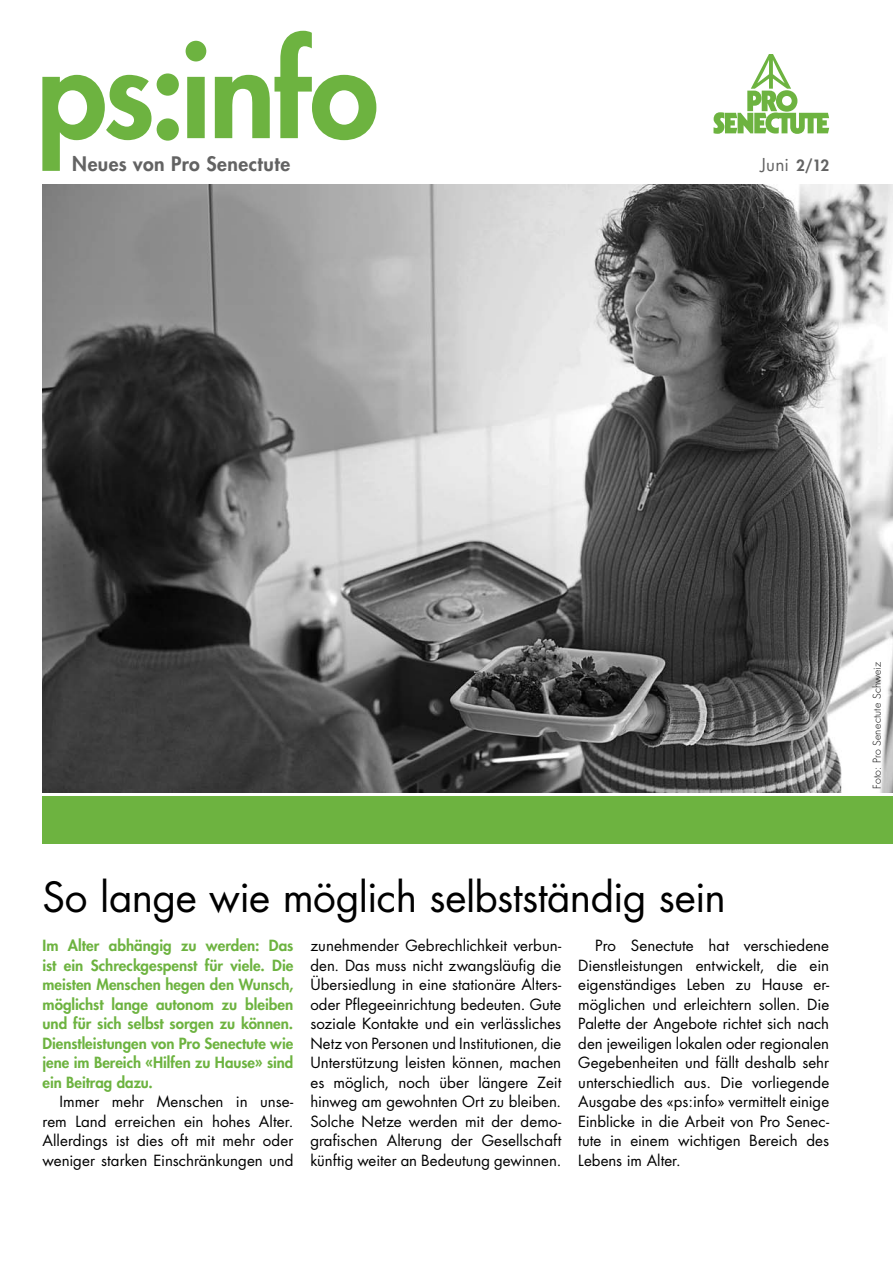
<style>
.page{position:relative;width:893px;height:1263px;background:#fff}
.page>*{position:absolute;margin:0;border:0;box-sizing:border-box;transform-origin:0 0}
.t1{font:800 124.8px "Futura";letter-spacing:-.02em;color:#6db340}
.t2{font:40.5px "Futura";letter-spacing:-.015em;color:#000}
.t3{font:800 19.5px "Futura";letter-spacing:.025em;color:#636363}
.t4{font:17.25px "Futura";color:#636363}
.t5{font:15px/19.5px "Futura";color:#000;text-align:justify}
.t6{font:800 15px/19.5px "Futura";color:#6db340;text-align:justify}
.t7{font:300 10.5px "Futura";letter-spacing:.02em;color:#000}
.s1{font-weight:800;font-size:15.15px}
</style>
<div class="page">
<img style="left:43px;top:184px;width:850px;height:609px">
<svg style="left:713px;top:54px;width:116px;height:80px"></svg>
<div style="left:43px;top:796px;width:850px;height:48px;background:#6db340"></div>
<h1 class="t1" style="left:36px;top:9px;width:344px">ps:info</h1>
<h3 class="t3" style="left:72px;top:151px;width:219px">Neues von Pro Senectute</h3>
<p class="t4" style="left:760px;top:154px;width:70px">Juni <span class="s1">2/12</span></p>
<h2 class="t2" style="left:43px;top:871px;width:685px">So lange wie möglich selbstständig sein</h2>
<p class="t6" style="left:43px;top:935px;width:252px">Im Alter abhängig zu werden: Das ist ein Schreckgespenst für viele. Die meisten Menschen hegen den Wunsch, möglichst lange autonom zu bleiben und für sich selbst sorgen zu können.<br>Dienstleistungen von Pro Senectute wie jene im Bereich «Hilfen zu Hause» sind ein Beitrag dazu.</p>
<p class="t5" style="left:43px;top:1092px;width:252px;text-indent:17px">Immer mehr Menschen in unse&shy;rem Land erreichen ein hohes Alter.<br>Allerdings ist dies oft mit mehr oder weniger starken Einschränkungen und</p>
<p class="t5" style="left:310px;top:936px;width:252px">zunehmender Gebrechlichkeit verbun&shy;den. Das muss nicht zwangsläufig die Übersiedlung in eine stationäre Alters&shy;oder Pflegeeinrichtung bedeuten. Gute soziale Kontakte und ein verlässliches Netz von Personen und Institutionen, die Unterstützung leisten können, machen es möglich, noch über längere Zeit hinweg am gewohnten Ort zu bleiben.<br>Solche Netze werden mit der demo&shy;grafischen Alterung der Gesellschaft künftig weiter an Bedeutung gewinnen.</p>
<p class="t5" style="left:578px;top:936px;width:252px;text-indent:17px">Pro Senectute hat verschiedene Dienstleistungen entwickelt, die ein eigenständiges Leben zu Hause er&shy;möglichen und erleichtern sollen. Die Palette der Angebote richtet sich nach den jeweiligen lokalen oder regionalen Gegebenheiten und fällt deshalb sehr unterschiedlich aus. Die vorliegende Ausgabe des «ps:info» vermittelt einige Einblicke in die Arbeit von Pro Senec&shy;tute in einem wichtigen Bereich des Lebens im Alter.</p>
<p class="t7" style="left:871px;top:789px;width:128px;rotate:-90deg">Foto: Pro Senectute Schweiz</p>
</div>
